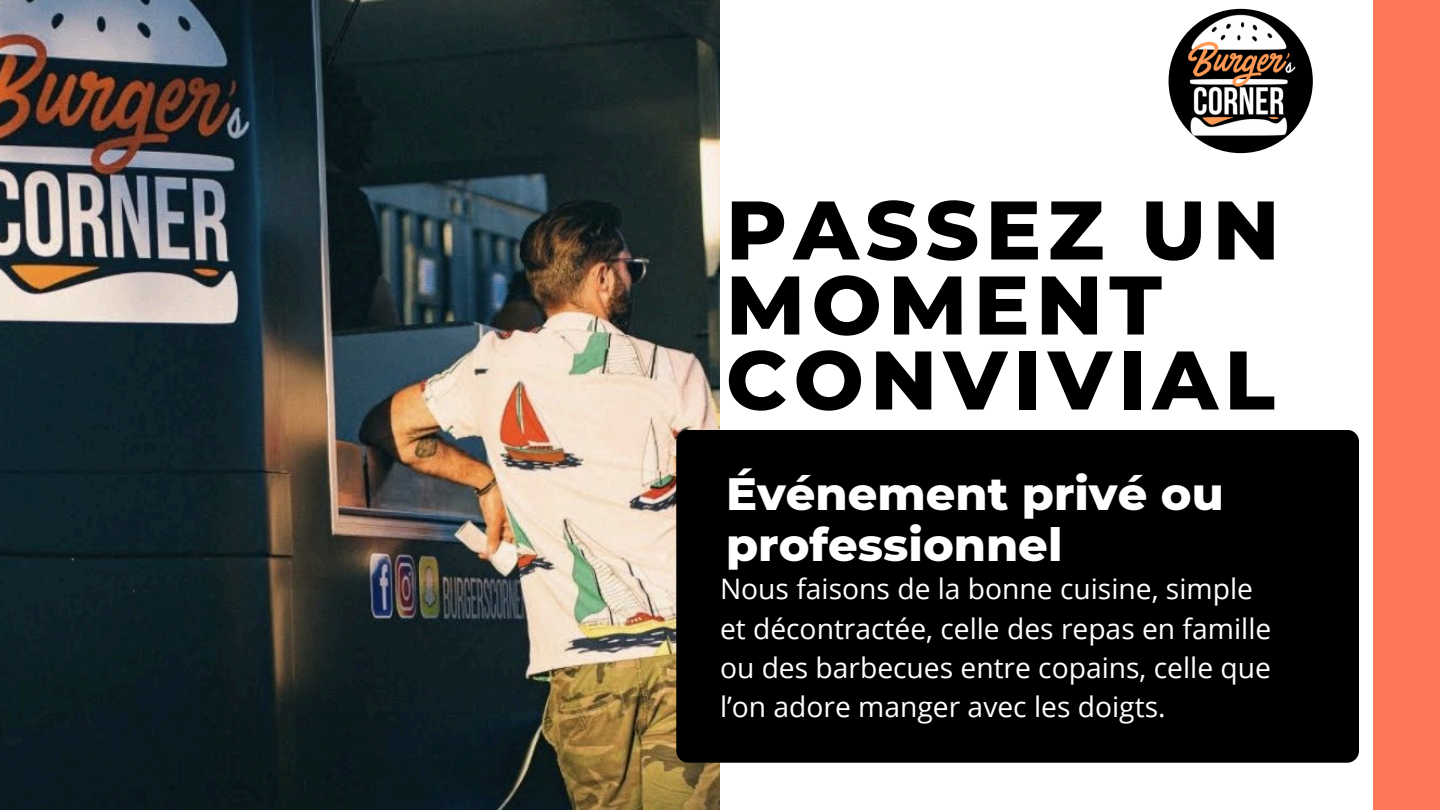
<style>
.page{position:relative;width:1440px;height:810px;background:#fff}
.page>*{position:absolute;margin:0;border:0;box-sizing:border-box;transform-origin:0 0}
.t1{font:800 82.9px/75px "Montserrat";letter-spacing:.08em;color:#000}
.t2{font:800 46.3px/51.8px "Montserrat";color:#fff}
.t3{font:28.2px/39.2px "Open Sans";color:#fff}
</style>
<div class="page">
<img style="left:0;top:0;width:720px;height:810px">
<div style="left:676px;top:430px;width:683px;height:333px;background:#000;border-radius:12px"></div>
<img style="left:1169px;top:9px;width:144px;height:144px;border-radius:50%">
<div style="left:1373px;top:0;width:67px;height:810px;background:#ff7759"></div>
<p class="t1" style="left:726px;top:192px;width:555px">PASSEZ UN<br>MOMENT<br>CONVIVIAL</p>
<h2 class="t2" style="left:726px;top:467px;width:499px">Événement privé ou professionnel</h2>
<h1 class="t3" style="left:720px;top:569px;width:553px">Nous faisons de la bonne cuisine, simple et décontractée, celle des repas en famille ou des barbecues entre copains, celle que l’on adore manger avec les doigts.</h1>
</div>
